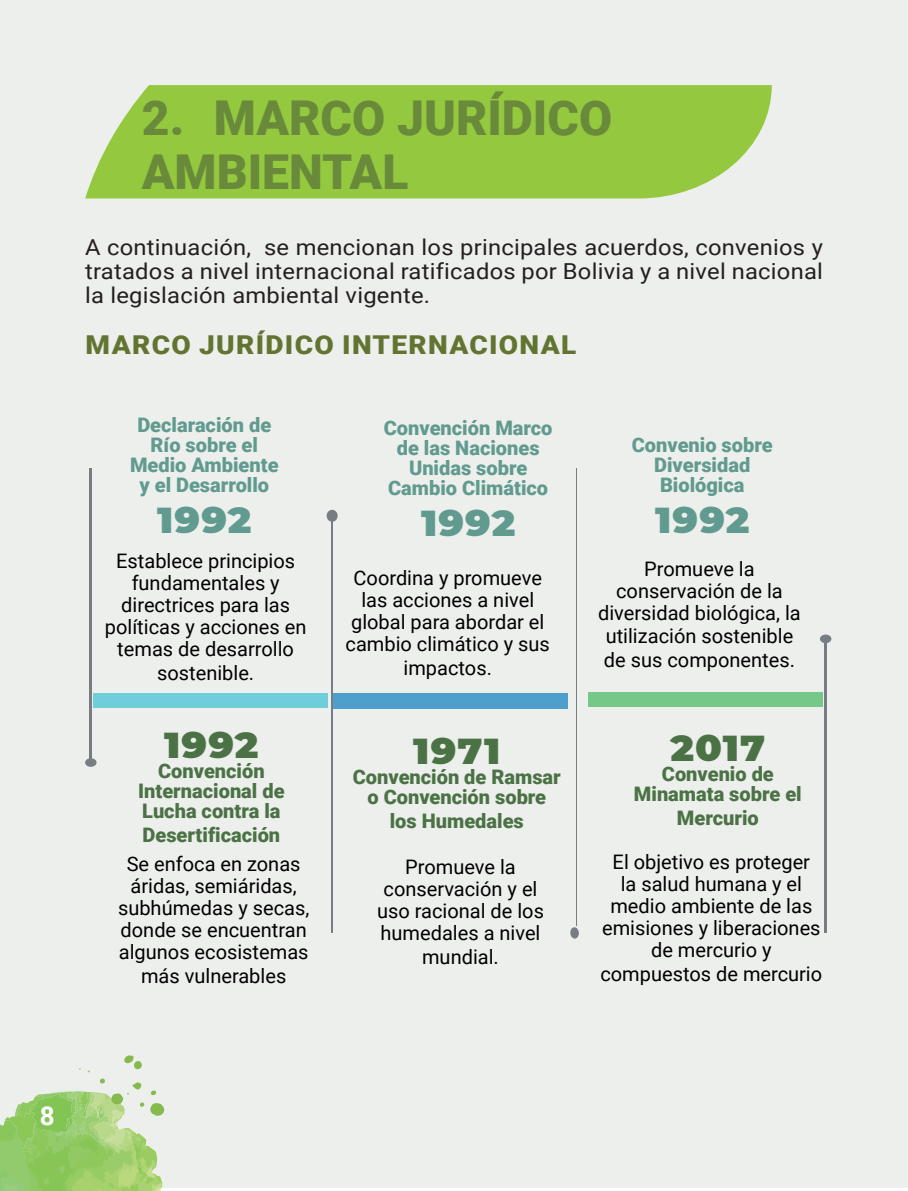
<style>
.page{position:relative;width:908px;height:1191px;background:#fff}
.page>*{position:absolute;margin:0;border:0;box-sizing:border-box;transform-origin:0 0}
.t1{font:900 48px/53.6px "Roboto";color:#688a3a}
.t2{font:900 36px "Montserrat";letter-spacing:.03em;color:#619a8e;scale:1.08 1}
.t3{font:900 36px "Montserrat";letter-spacing:.03em;color:#4b7245;scale:1.08 1}
.t4{font:900 26px "Roboto";letter-spacing:.045em;color:#617531;scale:1.08 1}
.t5{font:700 26px "Roboto";color:#fff}
.t6{font:22px/24px "Roboto";letter-spacing:.01em;color:#231f20;text-align:justify;scale:1.08 1}
.t7{font:20px/22px "Roboto";color:#000;text-align:center}
.t8{font:900 20px/20px "Roboto";color:#619a8e;text-align:center}
.t9{font:900 20px/20px "Roboto";color:#4b7245;text-align:center}
</style>
<div class="page">
<div style="left:0;top:0;width:907px;height:1187px;background:#edefed"></div>
<svg style="left:124px;top:1055px;width:18px;height:14px"></svg>
<svg style="left:11px;top:1078px;width:133px;height:39px"></svg>
<svg style="left:150px;top:1103px;width:14px;height:12px"></svg>
<svg style="left:151px;top:1090px;width:5px;height:5px"></svg>
<img style="left:0;top:1117px;width:165px;height:74px">
<div style="left:93px;top:693px;width:234px;height:15px;background:#6ecfda"></div>
<div style="left:331px;top:693px;width:236px;height:16px;background:#4ca0cb"></div>
<div style="left:588px;top:692px;width:234px;height:14px;background:#76c888"></div>
<hr style="left:90px;top:468px;width:2px;height:290px;background:#3f4752">
<svg style="left:85px;top:758px;width:11px;height:9px"></svg>
<hr style="left:331px;top:521px;width:1px;height:412px;background:#3f4752">
<svg style="left:326px;top:510px;width:11px;height:12px"></svg>
<hr style="left:575px;top:468px;width:1px;height:457px;background:#3f4752">
<svg style="left:570px;top:927px;width:9px;height:11px"></svg>
<hr style="left:824px;top:643px;width:2px;height:290px;background:#3f4752">
<svg style="left:819px;top:634px;width:12px;height:9px"></svg>
<svg style="left:85px;top:85px;width:686px;height:113px;background:#9acb4d"></svg>
<h1 class="t1" style="left:142px;top:90px;width:471px">2. MARCO JURÍDICO<br>AMBIENTAL</h1>
<p class="t6" style="left:85px;top:234px;width:684px">A continuación, se mencionan los principales acuerdos, convenios y tratados a nivel internacional ratificados por Bolivia y a nivel nacional la legislación ambiental vigente.</p>
<h3 class="t4" style="left:86px;top:327px;width:455px">MARCO JURÍDICO INTERNACIONAL</h3>
<p class="t8" style="left:130px;top:414px;width:150px">Declaración de<br>Río sobre el<br>Medio Ambiente y el Desarrollo</p>
<h2 class="t2" style="left:157px;top:493px;width:89px">1992</h2>
<p class="t7" style="left:105px;top:549px;width:203px">Establece principios fundamentales y directrices para las políticas y acciones en temas de desarrollo</p>
<p class="t7" style="left:157px;top:661px;width:99px">sostenible.</p>
<h2 class="t3" style="left:164px;top:718px;width:89px">1992</h2>
<p class="t9" style="left:138px;top:760px;width:148px">Convención<br>Internacional de<br>Lucha contra la</p>
<p class="t9" style="left:142px;top:824px;width:139px">Desertificación</p>
<p class="t7" style="left:118px;top:852px;width:193px">Se enfoca en zonas áridas, semiáridas, subhúmedas y secas, donde se encuentran algunos ecosistemas</p>
<p class="t7" style="left:141px;top:964px;width:147px">más vulnerables</p>
<p class="t8" style="left:383px;top:417px;width:170px">Convención Marco de las Naciones<br>Unidas sobre<br>Cambio Climático</p>
<h2 class="t2" style="left:421px;top:496px;width:89px">1992</h2>
<p class="t7" style="left:345px;top:566px;width:206px">Coordina y promueve las acciones a nivel global para abordar el cambio climático y sus</p>
<p class="t7" style="left:403px;top:656px;width:90px">impactos.</p>
<h2 class="t3" style="left:413px;top:724px;width:82px">1971</h2>
<p class="t9" style="left:352px;top:766px;width:209px">Convención de Ramsar o Convención sobre</p>
<p class="t9" style="left:389px;top:810px;width:135px">los Humedales</p>
<p class="t7" style="left:377px;top:855px;width:168px">Promueve la conservación y el uso racional de los humedales a nivel</p>
<p class="t7" style="left:422px;top:945px;width:78px">mundial.</p>
<p class="t8" style="left:631px;top:434px;width:142px">Convenio sobre<br>Diversidad<br>Biológica</p>
<h2 class="t2" style="left:654px;top:493px;width:89px">1992</h2>
<p class="t7" style="left:598px;top:557px;width:204px">Promueve la conservación de la diversidad biológica, la utilización sostenible</p>
<p class="t7" style="left:603px;top:647px;width:192px">de sus componentes.</p>
<h2 class="t3" style="left:670px;top:721px;width:89px">2017</h2>
<p class="t9" style="left:633px;top:763px;width:169px">Convenio de<br>Minamata sobre el</p>
<p class="t9" style="left:676px;top:807px;width:83px">Mercurio</p>
<p class="t7" style="left:601px;top:849px;width:220px">El objetivo es proteger<br>la salud humana y el medio ambiente de las emisiones y liberaciones de mercurio y</p>
<p class="t7" style="left:600px;top:961px;width:223px">compuestos de mercurio</p>
<h3 class="t5" style="left:40px;top:1098px;width:16px">8</h3>
</div>
